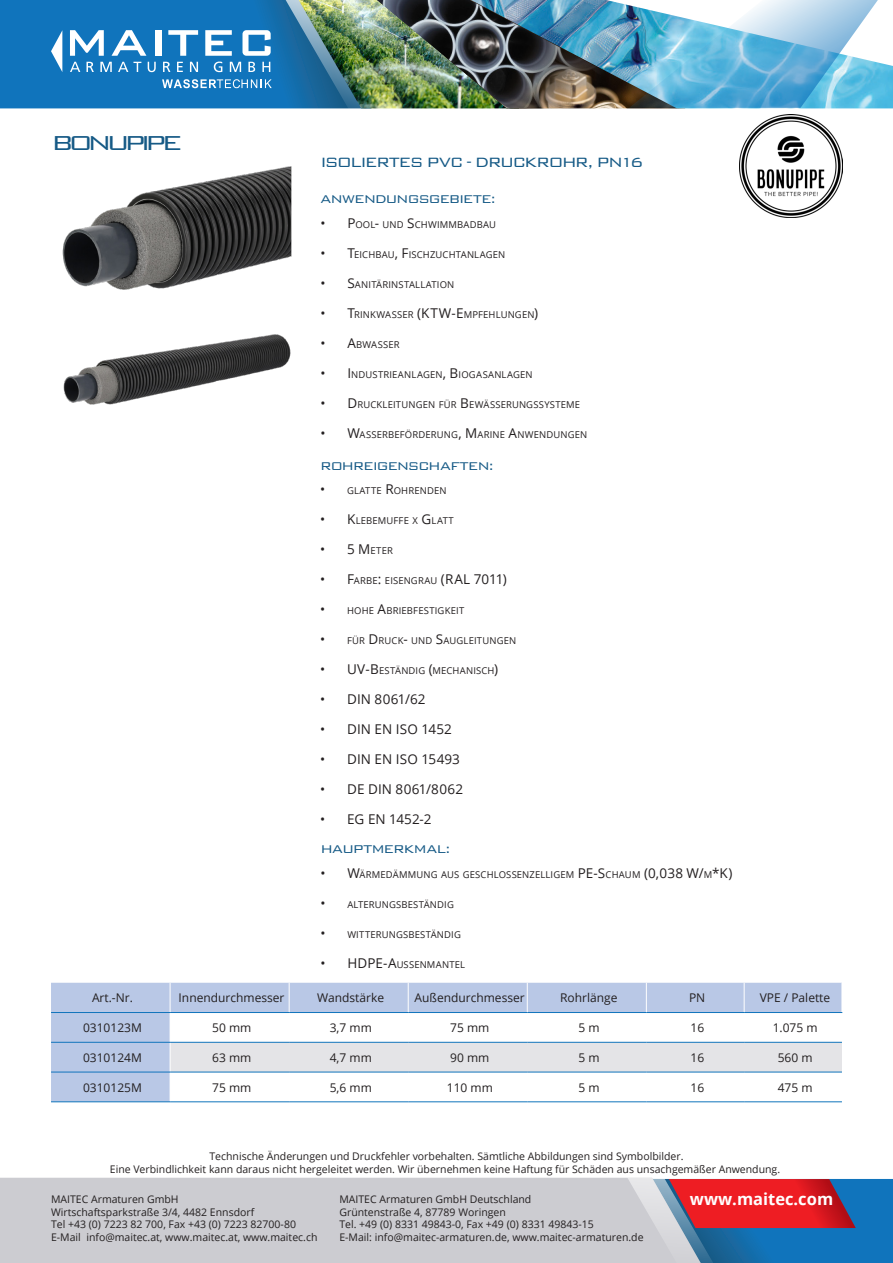
<style>
.page{position:relative;width:893px;height:1263px;background:#fff}
.page>*{position:absolute;margin:0;border:0;box-sizing:border-box;transform-origin:0 0}
.Maitec_Header_Big{font:300 27px "Bank Gothic BT";letter-spacing:-.205em;color:#165a86;scale:1.1 1}
.Maitec_Header_Black{font:300 18px "Bank Gothic BT";letter-spacing:-.095em;color:#165a86}
.t1{font:700 16.5px "Open Sans";color:#fff}
.Maitec_Header_Black-2{font:300 15px "Bank Gothic BT";letter-spacing:-.075em;color:#165a86}
.Maitec_Header_Black-3{font:300 15px "Bank Gothic BT";letter-spacing:-.055em;color:#165a86}
.t2{font:13.5px "Open Sans";letter-spacing:.01em;color:#231f20}
.Maitec_Table_Font{font:12px "Open Sans";color:#231f20}
.t3{font:10.5px "Open Sans";color:#231f20}
.t4{font:9.45px "Open Sans";letter-spacing:.015em;color:#231f20}
.s1{font-size:13.5px}
</style>
<div class="page">
<div style="left:51px;top:983px;width:119px;height:118px;background:#b9c8e6"></div>
<svg style="left:170px;top:983px;width:673px;height:89px"></svg>
<hr style="left:51px;top:1012px;width:119px;height:1px;background:#1074bc">
<hr style="left:170px;top:1012px;width:119px;height:1px;background:#1074bc">
<hr style="left:289px;top:1012px;width:119px;height:1px;background:#1074bc">
<hr style="left:408px;top:1012px;width:119px;height:1px;background:#1074bc">
<hr style="left:527px;top:1012px;width:119px;height:1px;background:#1074bc">
<hr style="left:646px;top:1012px;width:98px;height:1px;background:#1074bc">
<hr style="left:744px;top:1012px;width:98px;height:1px;background:#1074bc">
<hr style="left:51px;top:1042px;width:119px;height:1px;background:#1074bc">
<hr style="left:170px;top:1042px;width:119px;height:1px;background:#1074bc">
<hr style="left:289px;top:1042px;width:119px;height:1px;background:#1074bc">
<hr style="left:408px;top:1042px;width:119px;height:1px;background:#1074bc">
<hr style="left:527px;top:1042px;width:119px;height:1px;background:#1074bc">
<hr style="left:646px;top:1042px;width:98px;height:1px;background:#1074bc">
<hr style="left:744px;top:1042px;width:98px;height:1px;background:#1074bc">
<hr style="left:51px;top:1072px;width:119px;height:1px;background:#1074bc">
<hr style="left:170px;top:1072px;width:119px;height:1px;background:#1074bc">
<hr style="left:289px;top:1072px;width:119px;height:1px;background:#1074bc">
<hr style="left:408px;top:1072px;width:119px;height:1px;background:#1074bc">
<hr style="left:527px;top:1072px;width:119px;height:1px;background:#1074bc">
<hr style="left:646px;top:1072px;width:98px;height:1px;background:#1074bc">
<hr style="left:744px;top:1072px;width:98px;height:1px;background:#1074bc">
<hr style="left:51px;top:1101px;width:119px;height:1px;background:#1074bc">
<hr style="left:170px;top:1101px;width:119px;height:1px;background:#1074bc">
<hr style="left:289px;top:1101px;width:119px;height:1px;background:#1074bc">
<hr style="left:408px;top:1101px;width:119px;height:1px;background:#1074bc">
<hr style="left:527px;top:1101px;width:119px;height:1px;background:#1074bc">
<hr style="left:646px;top:1101px;width:98px;height:1px;background:#1074bc">
<hr style="left:744px;top:1101px;width:98px;height:1px;background:#1074bc">
<img style="left:739px;top:129px;width:103px;height:88px">
<img style="left:62px;top:166px;width:230px;height:124px">
<img style="left:63px;top:334px;width:228px;height:71px">
<div style="left:0;top:1178px;width:605px;height:85px;background:#ccccd1"></div>
<svg style="left:605px;top:1178px;width:288px;height:85px;background:#8c708e"></svg>
<img style="left:0;top:0;width:887px;height:129px">
<img style="left:361px;top:0;width:254px;height:108px">
<p class="Maitec_Header_Big" style="left:51px;top:128px;width:121px">BONUPIPE</p>
<p class="Maitec_Header_Black" style="left:320px;top:152px;width:325px">ISOLIERTES PVC - DRUCKROHR, PN16</p>
<p class="Maitec_Header_Black-2" style="left:320px;top:191px;width:177px">ANWENDUNGSGEBIETE:</p>
<p class="t4" style="left:320px;top:218px;width:177px"><span class="s1">• P</span>OOL<span class="s1">-</span> UND <span class="s1">S</span>CHWIMMBADBAU</p>
<p class="t4" style="left:320px;top:248px;width:187px"><span class="s1">• T</span>EICHBAU<span class="s1">, F</span>ISCHZUCHTANLAGEN</p>
<p class="t4" style="left:320px;top:278px;width:136px"><span class="s1">• S</span>ANITÄRINSTALLATION</p>
<p class="t4" style="left:320px;top:308px;width:219px"><span class="s1">• T</span>RINKWASSER <span class="s1">(KTW-E</span>MPFEHLUNGEN<span class="s1">)</span></p>
<p class="t4" style="left:320px;top:338px;width:81px"><span class="s1">• A</span>BWASSER</p>
<p class="t4" style="left:320px;top:368px;width:214px"><span class="s1">• I</span> NDUSTRIEANLAGEN<span class="s1">, B</span> IOGASANLAGEN</p>
<p class="t4" style="left:320px;top:398px;width:261px"><span class="s1">• D</span> RUCKLEITUNGEN FÜR <span class="s1">B</span> EWÄSSERUNGSSYSTEME</p>
<p class="t4" style="left:320px;top:428px;width:268px"><span class="s1">• W</span>ASSERBEFÖRDERUNG<span class="s1">, M</span>ARINE <span class="s1">A</span>NWENDUNGEN</p>
<p class="Maitec_Header_Black-2" style="left:320px;top:458px;width:175px">ROHREIGENSCHAFTEN:</p>
<p class="t4" style="left:320px;top:484px;width:128px"><span class="s1">•</span> GLATTE <span class="s1">R</span>OHRENDEN</p>
<p class="t4" style="left:320px;top:514px;width:130px"><span class="s1">• K</span>LEBEMUFFE X <span class="s1">G</span> LATT</p>
<p class="t4" style="left:320px;top:544px;width:74px"><span class="s1">• 5 M</span> ETER</p>
<p class="t4" style="left:320px;top:574px;width:134px"><span class="s1">• F</span>ARBE<span class="s1">:</span> EISENGRAU <span class="s1">(RAL</span></p>
<p class="t2" style="left:474px;top:570px;width:35px">7011)</p>
<p class="t4" style="left:320px;top:604px;width:146px"><span class="s1">•</span> HOHE <span class="s1">A</span>BRIEBFESTIGKEIT</p>
<p class="t4" style="left:320px;top:634px;width:198px"><span class="s1">•</span> FÜR <span class="s1">D</span> RUCK<span class="s1">-</span> UND <span class="s1">S</span>AUGLEITUNGEN</p>
<p class="t4" style="left:320px;top:664px;width:180px"><span class="s1">• UV-B</span> ESTÄNDIG <span class="s1">(</span>MECHANISCH<span class="s1">)</span></p>
<p class="t2" style="left:320px;top:690px;width:36px">• DIN</p>
<p class="t2" style="left:375px;top:690px;width:52px">8061/62</p>
<p class="t2" style="left:320px;top:720px;width:36px">• DIN</p>
<p class="t2" style="left:375px;top:720px;width:79px">EN ISO 1452</p>
<p class="t2" style="left:320px;top:750px;width:36px">• DIN</p>
<p class="t2" style="left:375px;top:750px;width:87px">EN I SO 15493</p>
<p class="t2" style="left:320px;top:780px;width:57px">• DEDIN</p>
<p class="t2" style="left:396px;top:780px;width:69px">8061/8062</p>
<p class="t2" style="left:320px;top:810px;width:113px">• EG EN 1452-2</p>
<p class="Maitec_Header_Black-3" style="left:320px;top:841px;width:132px">HAUPTMERKMAL:</p>
<p class="t4" style="left:320px;top:868px;width:414px"><span class="s1">• W</span>ÄRMEDÄMMUNG AUS GESCHLOSSENZELLIGEM <span class="s1">PE-S</span>CHAUM <span class="s1">(0,038 W/</span>M<span class="s1">*K)</span></p>
<p class="t4" style="left:320px;top:898px;width:135px"><span class="s1">•</span> ALTERUNGSBESTÄNDIG</p>
<p class="t4" style="left:320px;top:928px;width:142px"><span class="s1">•</span> WITTERUNGSBESTÄNDIG</p>
<p class="t4" style="left:320px;top:958px;width:146px"><span class="s1">• HDPE-A</span>USSENMANTEL</p>
<p class="Maitec_Table_Font" style="left:92px;top:989px;width:42px">Art.-Nr.</p>
<p class="Maitec_Table_Font" style="left:179px;top:989px;width:107px">Innendurchmesser</p>
<p class="Maitec_Table_Font" style="left:317px;top:989px;width:69px">Wandstärke</p>
<p class="Maitec_Table_Font" style="left:415px;top:989px;width:112px">Außendurchmesser</p>
<p class="Maitec_Table_Font" style="left:560px;top:989px;width:59px">Rohrlänge</p>
<p class="Maitec_Table_Font" style="left:689px;top:989px;width:18px">PN</p>
<p class="Maitec_Table_Font" style="left:760px;top:989px;width:72px">VPE / Palette</p>
<p class="Maitec_Table_Font" style="left:83px;top:1019px;width:60px">0310123M</p>
<p class="Maitec_Table_Font" style="left:212px;top:1019px;width:41px">50 mm</p>
<p class="Maitec_Table_Font" style="left:330px;top:1019px;width:44px">3,7 mm</p>
<p class="Maitec_Table_Font" style="left:450px;top:1019px;width:41px">75 mm</p>
<p class="Maitec_Table_Font" style="left:578px;top:1019px;width:23px">5 m</p>
<p class="Maitec_Table_Font" style="left:690px;top:1019px;width:15px">16</p>
<p class="Maitec_Table_Font" style="left:773px;top:1019px;width:46px">1.075 m</p>
<p class="Maitec_Table_Font" style="left:83px;top:1049px;width:60px">0310124M</p>
<p class="Maitec_Table_Font" style="left:212px;top:1049px;width:41px">63 mm</p>
<p class="Maitec_Table_Font" style="left:330px;top:1049px;width:44px">4,7 mm</p>
<p class="Maitec_Table_Font" style="left:450px;top:1049px;width:41px">90 mm</p>
<p class="Maitec_Table_Font" style="left:578px;top:1049px;width:23px">5 m</p>
<p class="Maitec_Table_Font" style="left:690px;top:1049px;width:15px">16</p>
<p class="Maitec_Table_Font" style="left:778px;top:1049px;width:36px">560 m</p>
<p class="Maitec_Table_Font" style="left:83px;top:1079px;width:60px">0310125M</p>
<p class="Maitec_Table_Font" style="left:212px;top:1079px;width:41px">75 mm</p>
<p class="Maitec_Table_Font" style="left:330px;top:1079px;width:44px">5,6 mm</p>
<p class="Maitec_Table_Font" style="left:447px;top:1079px;width:48px">110 mm</p>
<p class="Maitec_Table_Font" style="left:578px;top:1079px;width:23px">5 m</p>
<p class="Maitec_Table_Font" style="left:690px;top:1079px;width:15px">16</p>
<p class="Maitec_Table_Font" style="left:778px;top:1079px;width:36px">475 m</p>
<p class="t3" style="left:209px;top:1148px;width:476px">Technische Änderungen und Druckfehler vorbehalten. Sämtliche Abbildungen sind Symbolbilder.</p>
<p class="t3" style="left:110px;top:1162px;width:672px">Eine Verbindlichkeit kann daraus nicht hergeleitet werden. Wir übernehmen keine Haftung für Schäden aus unsachgemäßer Anwendung.</p>
<p class="t3" style="left:51px;top:1192px;width:129px">MAITEC Armaturen GmbH</p>
<p class="t3" style="left:51px;top:1204px;width:205px">Wirtschaftsparkstraße 3/4, 4482 Ennsdorf</p>
<p class="t3" style="left:51px;top:1217px;width:246px">Tel +43 (0) 7223 82 700, Fax +43 (0) 7223 82700-80</p>
<p class="t3" style="left:51px;top:1230px;width:268px">E-Mail info@maitec.at, www.maitec.at, www.maitec.ch</p>
<p class="t3" style="left:339px;top:1192px;width:193px">MAITEC Armaturen GmbH Deutschland</p>
<p class="t3" style="left:339px;top:1204px;width:168px">Grüntenstraße 4, 87789 Woringen</p>
<p class="t3" style="left:339px;top:1217px;width:256px">Tel. +49 (0) 8331 49843-0, Fax +49 (0) 8331 49843-15</p>
<p class="t3" style="left:339px;top:1230px;width:306px">E-Mail: info@maitec-armaturen.de, www.maitec-armaturen.de</p>
<p class="t1" style="left:690px;top:1188px;width:145px">www.maitec.com</p>
</div>
